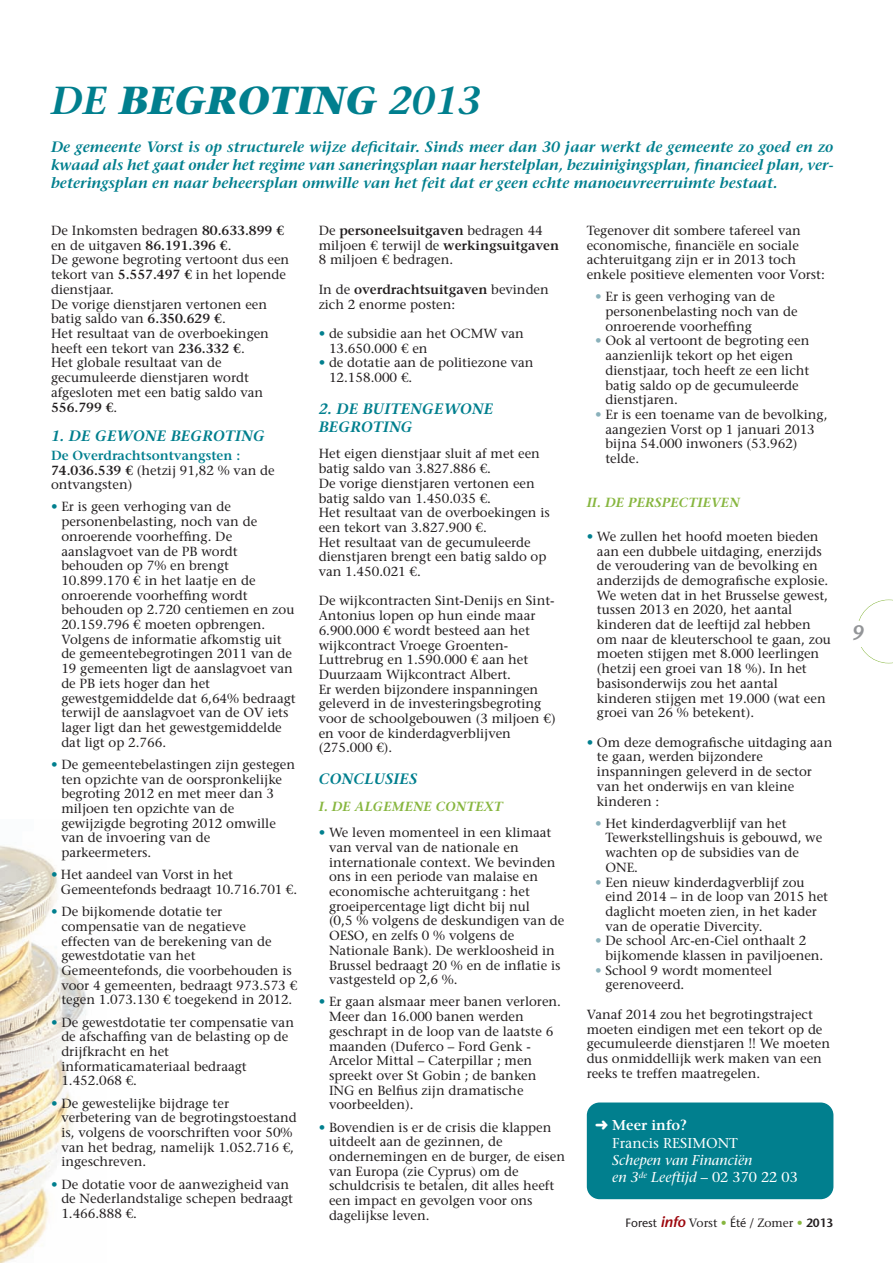
<style>
.page{position:relative;width:893px;height:1263px;background:#fff}
.page>*{position:absolute;margin:0;border:0;box-sizing:border-box;transform-origin:0 0}
.t1{font:italic 700 39px "Stone Serif Std";color:#017f8e}
.t2{font:italic 600 21px "Stone Sans Std";color:#939598}
.t3{font:italic 600 15px/18px "Stone Serif Std";color:#017f8e;text-align:justify}
.t4{font:italic 500 14.25px/17.1px "Stone Serif Std";color:#fff}
.t5{font:500 14.25px/17.1px "Stone Serif Std";color:#fff}
.t6{font:500 13.2px/14.7px "Stone Serif Std";color:#231f20}
.t7{font:italic 600 13.2px "Stone Serif Std";color:#87b63f}
.t8{font:500 12px "Stone Sans Std";color:#231f20}
.s1{font-weight:600}
.s2{font-weight:600;color:#017f8e}
.s3{color:#017f8e}
.s4{color:#8ab1bb}
.s5{font-style:normal}
.s6{font-weight:600;font-style:italic;font-size:15px;color:#9d070d}
.s7{font-family:"Stone Serif Std"}
.s8{font-family:"Stone Serif Std";color:#87b63f}
</style>
<div class="page">
<img style="left:0;top:845px;width:86px;height:418px">
<svg style="left:858px;top:600px;width:35px;height:63px"></svg>
<div style="left:833px;top:621px;width:30px;height:25px;background:#fff"></div>
<div style="left:587px;top:1102px;width:246px;height:97px;background:#017f8e;border-radius:13px"></div>
<h1 class="t1" style="left:51px;top:85px;width:432px"><span class="s1">DE</span> BEGROTING <span class="s1">2013</span></h1>
<p class="t3" style="left:51px;top:139px;width:784px">De gemeente Vorst is op structurele wijze deficitair. Sinds meer dan 30 jaar werkt de gemeente zo goed en zo kwaad als het gaat onder het regime van saneringsplan naar herstelplan, bezuinigingsplan, financieel plan, ver&shy;beteringsplan en naar beheersplan omwille van het feit dat er geen echte manoeuvreerruimte bestaat.</p>
<p class="t6" style="left:51px;top:225px;width:240px">de inkomsten bedragen <span class="s1">80.633.899 € </span>en de uitgaven <span class="s1">86.191.396 €</span>.<br>de gewone begroting vertoont dus een tekort van <span class="s1">5.557.497 €</span> in het lopende dienstjaar.<br>de vorige dienstjaren vertonen een batig saldo van <span class="s1">6.350.629 €</span>.<br>Het resultaat van de overboekingen heeft een tekort van <span class="s1">236.332 €</span>.<br>Het globale resultaat van de gecumuleerde dienstjaren wordt afgesloten met een batig saldo van<br><span class="s1">556.799 €</span>.</p>
<p class="t3" style="left:51px;top:428px;width:215px">1. DE GEWONE BEGROTING</p>
<p class="t6" style="left:51px;top:449px;width:225px"><span class="s2">De Overdrachtsontvangsten :<br></span><span class="s1">74.036.539 €</span> (hetzij 91,82 % van de ontvangsten)</p>
<p class="t6" style="left:61px;top:501px;width:236px;text-indent:-10px"><span class="s3">•</span> er is geen verhoging van de personenbelasting, noch van de onroerende voorheffing. de aanslagvoet van de PB wordt behouden op 7% en brengt<br>10.899.170 € in het laatje en de onroerende voorheffing wordt behouden op 2.720 centiemen en zou<br>20.159.796 € moeten opbrengen. volgens de informatie afkomstig uit de gemeentebegrotingen 2011 van de<br>19 gemeenten ligt de aanslagvoet van de PB iets hoger dan het gewestgemiddelde dat 6,64% bedraagt terwijl de aanslagvoet van de ov iets lager ligt dan het gewestgemiddelde dat ligt op 2.766.</p>
<p class="t6" style="left:61px;top:758px;width:235px;text-indent:-10px"><span class="s3">•</span> de gemeentebelastingen zijn gestegen ten opzichte van de oorspronkelijke begroting 2012 en met meer dan 3 miljoen ten opzichte van de gewijzigde begroting 2012 omwille van de invoering van de parkeermeters.</p>
<p class="t6" style="left:61px;top:869px;width:238px;text-indent:-10px"><span class="s3">•</span> Het aandeel van vorst in het<br>Gemeentefonds bedraagt 10.716.701 €.</p>
<p class="t6" style="left:61px;top:906px;width:237px;text-indent:-10px"><span class="s3">•</span> de bijkomende dotatie ter compensatie van de negatieve effecten van de berekening van de gewestdotatie van het<br>Gemeentefonds, die voorbehouden is voor 4 gemeenten, bedraagt 973.573 € tegen 1.073.130 € toegekend in 2012.</p>
<p class="t6" style="left:61px;top:1016px;width:234px;text-indent:-10px"><span class="s3">•</span> de gewestdotatie ter compensatie van de afschaffing van de belasting op de drijfkracht en het informaticamateriaal bedraagt<br>1.452.068 €.</p>
<p class="t6" style="left:61px;top:1097px;width:237px;text-indent:-10px"><span class="s3">•</span> de gewestelijke bijdrage ter verbetering van de begrotingstoestand is, volgens de voorschriften voor 50% van het bedrag, namelijk 1.052.716 €, ingeschreven.</p>
<p class="t6" style="left:61px;top:1178px;width:233px;text-indent:-10px"><span class="s3">•</span> de dotatie voor de aanwezigheid van de nederlandstalige schepen bedraagt<br>1.466.888 €.</p>
<p class="t6" style="left:587px;top:224px;width:240px">tegenover dit sombere tafereel van economische, financiële en sociale achteruitgang zijn er in 2013 toch enkele positieve elementen voor vorst:</p>
<p class="t6" style="left:605px;top:291px;width:194px;text-indent:-10px"><span class="s4">•</span> er is geen verhoging van de personenbelasting noch van de onroerende voorheffing</p>
<p class="t6" style="left:605px;top:335px;width:205px;text-indent:-10px"><span class="s4">•</span> ook al vertoont de begroting een aanzienlijk tekort op het eigen dienstjaar, toch heeft ze een licht batig saldo op de gecumuleerde dienstjaren.</p>
<p class="t6" style="left:605px;top:408px;width:224px;text-indent:-10px"><span class="s4">•</span> er is een toename van de bevolking, aangezien vorst op 1 januari 2013 bijna 54.000 inwoners (53.962) telde.</p>
<p class="t7" style="left:587px;top:497px;width:155px">II. DE PERSPECTIEVEN</p>
<p class="t6" style="left:597px;top:530px;width:235px;text-indent:-10px"><span class="s3">•</span> We zullen het hoofd moeten bieden aan een dubbele uitdaging, enerzijds de veroudering van de bevolking en anderzijds de demografische explosie.<br>We weten dat in het Brusselse gewest, tussen 2013 en 2020, het aantal kinderen dat de leeftijd zal hebben om naar de kleuterschool te gaan, zou moeten stijgen met 8.000 leerlingen (hetzij een groei van 18 %). in het basisonderwijs zou het aantal kinderen stijgen met 19.000 (wat een groei van 26 % betekent).</p>
<p class="t6" style="left:597px;top:736px;width:237px;text-indent:-10px"><span class="s3">•</span> om deze demografische uitdaging aan te gaan, werden bijzondere inspanningen geleverd in de sector van het onderwijs en van kleine kinderen :</p>
<p class="t6" style="left:605px;top:817px;width:218px;text-indent:-10px"><span class="s4">•</span> Het kinderdagverblijf van het tewerkstellingshuis is gebouwd, we wachten op de subsidies van de one.</p>
<p class="t6" style="left:605px;top:876px;width:224px;text-indent:-10px"><span class="s4">•</span> een nieuw kinderdagverblijf zou eind 2014 – in de loop van 2015 het daglicht moeten zien, in het kader van de operatie divercity.</p>
<p class="t6" style="left:605px;top:935px;width:219px;text-indent:-10px"><span class="s4">•</span> de school arc-en-ciel onthaalt 2 bijkomende klassen in paviljoenen.</p>
<p class="t6" style="left:605px;top:964px;width:168px;text-indent:-10px"><span class="s4">•</span> school 9 wordt momenteel gerenoveerd.</p>
<p class="t6" style="left:587px;top:1008px;width:245px">vanaf 2014 zou het begrotingstraject moeten eindigen met een tekort op de gecumuleerde dienstjaren !! We moeten dus onmiddellijk werk maken van een reeks te treffen maatregelen.</p>
<p class="t6" style="left:319px;top:224px;width:242px">de <span class="s1">personeelsuitgaven</span> bedragen 44 miljoen € terwijl de <span class="s1">werkingsuitgaven<br></span>8 miljoen € bedragen.</p>
<p class="t6" style="left:319px;top:283px;width:232px">in de <span class="s1">overdrachtsuitgaven</span> bevinden zich 2 enorme posten:</p>
<p class="t6" style="left:329px;top:327px;width:196px;text-indent:-10px"><span class="s3">•</span> de subsidie aan het ocmW van<br>13.650.000 € en</p>
<p class="t6" style="left:329px;top:357px;width:206px;text-indent:-10px"><span class="s3">•</span> de dotatie aan de politiezone van<br>12.158.000 €.</p>
<p class="t3" style="left:319px;top:401px;width:176px">2. DE BUITENGEWONE<br>BEGROTING</p>
<p class="t6" style="left:319px;top:448px;width:233px">Het eigen dienstjaar sluit af met een batig saldo van 3.827.886 €.<br>de vorige dienstjaren vertonen een batig saldo van 1.450.035 €.<br>Het resultaat van de overboekingen is een tekort van 3.827.900 €.<br>Het resultaat van de gecumuleerde dienstjaren brengt een batig saldo op van 1.450.021 €.</p>
<p class="t6" style="left:319px;top:595px;width:238px">de wijkcontracten sint-denijs en sint&shy;antonius lopen op hun einde maar<br>6.900.000 € wordt besteed aan het wijkcontract vroege Groenten&shy;luttrebrug en 1.590.000 € aan het duurzaam Wijkcontract albert.<br>er werden bijzondere inspanningen geleverd in de investeringsbegroting voor de schoolgebouwen (3 miljoen €) en voor de kinderdagverblijven (275.000 €).</p>
<p class="t3" style="left:319px;top:772px;width:100px">CONCLUSIES</p>
<p class="t7" style="left:319px;top:801px;width:186px">I. DE ALGEMENE CONTEXT</p>
<p class="t6" style="left:329px;top:827px;width:237px;text-indent:-10px"><span class="s3">•</span> We leven momenteel in een klimaat van verval van de nationale en internationale context. We bevinden ons in een periode van malaise en economische achteruitgang : het groeipercentage ligt dicht bij nul<br>(0,5 % volgens de deskundigen van de oeso, en zelfs 0 % volgens de nationale Bank). de werkloosheid in<br>Brussel bedraagt 20 % en de inflatie is vastgesteld op 2,6 %.</p>
<p class="t6" style="left:329px;top:996px;width:233px;text-indent:-10px"><span class="s3">•</span> er gaan alsmaar meer banen verloren. meer dan 16.000 banen werden geschrapt in de loop van de laatste 6 maanden (duferco – Ford Genk - arcelor mittal – caterpillar ; men spreekt over st Gobin ; de banken inG en Belfius zijn dramatische voorbeelden).</p>
<p class="t6" style="left:329px;top:1121px;width:238px;text-indent:-10px"><span class="s3">•</span> Bovendien is er de crisis die klappen uitdeelt aan de gezinnen, de ondernemingen en de burger, de eisen van europa (zie cyprus) om de schuldcrisis te betalen, dit alles heeft een impact en gevolgen voor ons dagelijkse leven.</p>
<p class="t5" style="left:612px;top:1118px;width:127px;text-indent:-17px">➜ <span class="s1">Meer info?<br></span>Francis resimont</p>
<p class="t4" style="left:612px;top:1153px;width:187px">Schepen van Financiën<br>en 3<sup>de</sup> Leeftijd – <span class="s5">02 370 22 03</span></p>
<p class="t8" style="left:626px;top:1218px;width:209px">Forest <span class="s6">info</span> <span class="s7">vorst</span> <span class="s8">•</span> été / <span class="s7">Zomer</span> <span class="s8">•</span> <span class="s1">2013</span></p>
<h2 class="t2" style="left:851px;top:625px;width:14px">9</h2>
</div>
